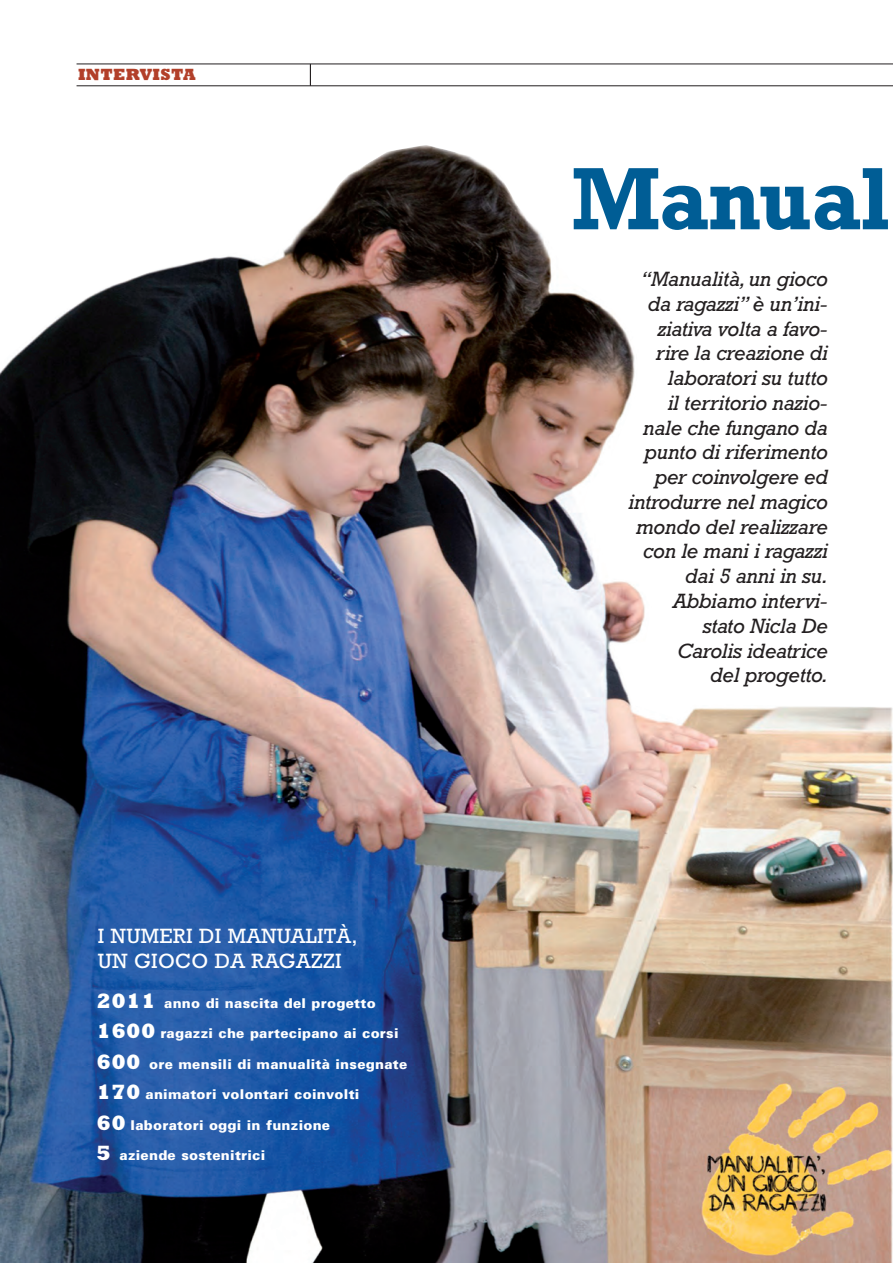
<style>
.page{position:relative;width:893px;height:1263px;background:#fff}
.page>*{position:absolute;margin:0;border:0;box-sizing:border-box;transform-origin:0 0}
.t1{font:700 90px "Rockwell";letter-spacing:-.015em;color:#005d95;scale:.95 1}
.t2{font:italic 21px/24.8px "Rockwell";letter-spacing:-.015em;color:#231f20;text-align:right}
.t3{font:21px/25.2px "Rockwell";letter-spacing:.015em;color:#fff}
.t4{font:800 16.5px "Rockwell";letter-spacing:.02em;color:#b2402a}
.t5{font:900 13.5px "Univers";letter-spacing:.02em;color:#fff}
.s1{font-family:"Rockwell";font-weight:800;font-size:21px}
</style>
<div class="page">
<hr style="left:77px;top:64px;width:816px;height:1px;background:#231f20">
<hr style="left:77px;top:86px;width:816px;height:1px;background:#231f20">
<svg style="left:310px;top:65px;width:1px;height:21px"></svg>
<img style="left:0;top:145px;width:893px;height:1118px">
<p class="t4" style="left:78px;top:69px;width:119px">INTERVISTA</p>
<p class="t3" style="left:98px;top:925px;width:261px">I NUMERI DI MANUALITÀ,<br>UN GIOCO DA RAGAZZI</p>
<p class="t5" style="left:96px;top:998px;width:281px"><span class="s1">2011</span> anno di nascita del progetto</p>
<p class="t5" style="left:96px;top:1028px;width:304px"><span class="s1">1600</span> ragazzi che partecipano ai corsi</p>
<p class="t5" style="left:96px;top:1059px;width:312px"><span class="s1">600</span> ore mensili di manualità insegnate</p>
<p class="t5" style="left:96px;top:1089px;width:264px"><span class="s1">170</span> animatori volontari coinvolti</p>
<p class="t5" style="left:96px;top:1120px;width:235px"><span class="s1">60</span> laboratori oggi in funzione</p>
<p class="t5" style="left:96px;top:1150px;width:170px"><span class="s1">5</span> aziende sostenitrici</p>
<p class="t1" style="left:571px;top:168px;width:337px">Manual</p>
<p class="t2" style="left:628px;top:269px;width:201px">“Manualità, un gioco da ragazzi” è un’ini&shy;ziativa volta a favo&shy;rire la creazione di laboratori su tutto<br>il territorio nazio&shy;nale che fungano da punto di riferimento per coinvolgere ed introdurre nel magico mondo del realizzare con le mani i ragazzi dai 5 anni in su.<br>Abbiamo intervi&shy;stato Nicla De<br>Carolis ideatrice<br>del progetto.</p>
</div>
